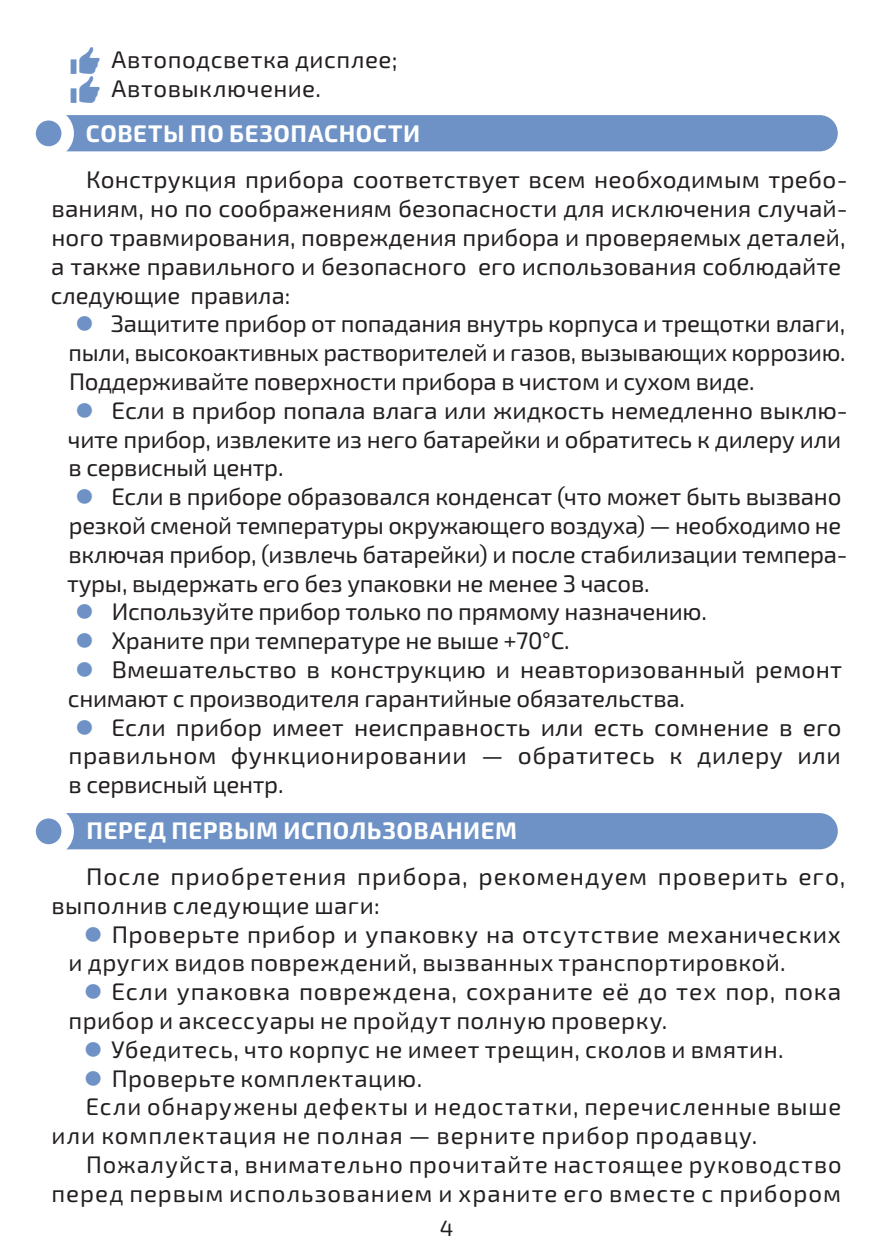
<style>
.page{position:relative;width:893px;height:1259px;background:#fff}
.page>*{position:absolute;margin:0;border:0;box-sizing:border-box;transform-origin:0 0}
.стиль_текста{font:24px/28.8px "Exo 2.0";letter-spacing:.005em;color:#231f20}
.стиль_текста-2{font:24px/28.8px "Exo 2.0";letter-spacing:.04em;color:#231f20}
.стиль_текста-3{font:24px/28.8px "Exo 2.0";letter-spacing:.025em;color:#231f20}
.стиль_текста-4{font:24px/28.8px "Exo 2.0";letter-spacing:.03em;color:#231f20}
.стиль_текста-5{font:24px/28.8px "Exo 2.0";letter-spacing:.035em;color:#231f20}
.заголовки{font:700 24px "Exo 2.0";letter-spacing:.025em;color:#fff}
.t1{font:22.2px "Exo 2.0";color:#231f20}
.s1{color:#6e92c6}
</style>
<div class="page">
<div style="left:66px;top:813px;width:772px;height:37px;background:#6e92c6"></div>
<svg style="left:30px;top:812px;width:38px;height:38px"></svg>
<div style="left:23px;top:806px;width:51px;height:50px;border:12px solid #fff;border-radius:50%"></div>
<div style="left:67px;top:115px;width:771px;height:37px;background:#6e92c6"></div>
<svg style="left:30px;top:114px;width:38px;height:38px"></svg>
<div style="left:23px;top:108px;width:51px;height:51px;border:12px solid #fff;border-radius:50%"></div>
<p class="стиль_текста" style="left:111px;top:46px;width:288px">Автоподсветка дисплее;</p>
<p class="стиль_текста" style="left:111px;top:74px;width:211px">Автовыключение.</p>
<p class="заголовки" style="left:86px;top:120px;width:336px">СОВЕТЫ ПО БЕЗОПАСНОСТИ</p>
<p class="стиль_текста" style="left:51px;top:166px;width:798px;text-indent:35px">Конструкция прибора соответствует всем необходимым требо&shy;ваниям, но по соображениям безопасности для исключения случай&shy;ного травмирования, повреждения прибора и проверяемых деталей, а также правильного и безопасного его использования соблюдайте следующие правила:</p>
<p class="стиль_текста" style="left:69px;top:310px;width:779px;text-align:justify"><span class="s1">⚫</span> Защитите прибор от попадания внутрь корпуса и трещотки влаги, пыли, высокоактивных растворителей и газов, вызывающих коррозию.<br>Поддерживайте поверхности прибора в чистом и сухом виде.</p>
<p class="стиль_текста" style="left:68px;top:396px;width:781px"><span class="s1">⚫</span> Если в прибор попала влага или жидкость немедленно выклю&shy;чите прибор, извлеките из него батарейки и обратитесь к дилеру или в сервисный центр.</p>
<p class="стиль_текста" style="left:67px;top:483px;width:782px;text-indent:7px"><span class="s1">⚫</span> Если в приборе образовался конденсат (что может быть вызвано резкой сменой температуры окружающего воздуха) — необходимо не включая прибор, (извлечь батарейки) и после стабилизации темпера&shy;туры, выдержать его без упаковки не менее 3 часов.</p>
<p class="стиль_текста" style="left:74px;top:598px;width:634px"><span class="s1">⚫</span> Используйте прибор только по прямому назначению.</p>
<p class="стиль_текста" style="left:74px;top:627px;width:497px"><span class="s1">⚫</span> Храните при температуре не выше +70°C.</p>
<p class="стиль_текста" style="left:68px;top:656px;width:776px"><span class="s1">⚫</span> Вмешательство в конструкцию и неавторизованный ремонт снимают с производителя гарантийные обязательства.</p>
<p class="стиль_текста" style="left:69px;top:713px;width:774px;text-align:justify"><span class="s1">⚫</span> Если прибор имеет неисправность или есть сомнение в его правильном функционировании — обратитесь к дилеру или в сервисный центр.</p>
<p class="заголовки" style="left:87px;top:816px;width:432px">ПЕРЕД ПЕРВЫМ ИСПОЛЬЗОВАНИЕМ</p>
<p class="стиль_текста-5" style="left:51px;top:862px;width:795px;text-indent:35px">После приобретения прибора, рекомендуем проверить его, выполнив следующие шаги:</p>
<p class="стиль_текста-3" style="left:69px;top:920px;width:774px;text-indent:14px"><span class="s1">⚫</span> Проверьте прибор и упаковку на отсутствие механических и других видов повреждений, вызванных транспортировкой.</p>
<p class="стиль_текста-4" style="left:69px;top:978px;width:774px;text-indent:14px"><span class="s1">⚫</span> Если упаковка повреждена, сохраните её до тех пор, пока прибор и аксессуары не пройдут полную проверку.</p>
<p class="стиль_текста" style="left:83px;top:1035px;width:702px"><span class="s1">⚫</span> Убедитесь, что корпус не имеет трещин, сколов и вмятин.</p>
<p class="стиль_текста" style="left:83px;top:1064px;width:341px"><span class="s1">⚫</span> Проверьте комплектацию.</p>
<p class="стиль_текста-2" style="left:51px;top:1093px;width:791px;text-indent:34px">Если обнаружены дефекты и недостатки, перечисленные выше или комплектация не полная — верните прибор продавцу.</p>
<p class="стиль_текста-2" style="left:51px;top:1150px;width:792px;text-align:right">Пожалуйста, внимательно прочитайте настоящее руководство перед первым использованием и храните его вместе с прибором</p>
<p class="t1" style="left:440px;top:1215px;width:15px">4</p>
</div>
